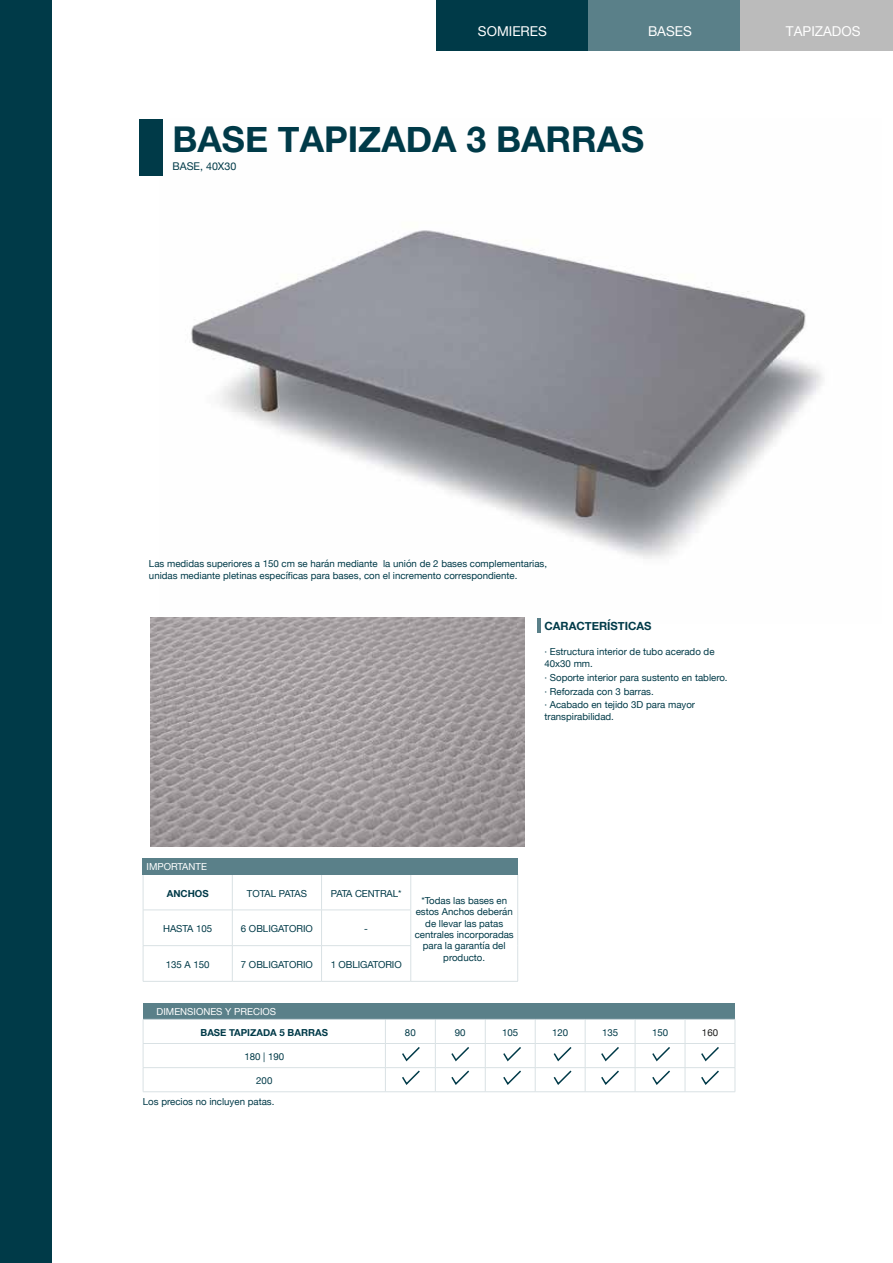
<style>
.page{position:relative;width:893px;height:1263px;background:#fff}
.page>*{position:absolute;margin:0;border:0;box-sizing:border-box;transform-origin:0 0}
.t1{font:700 35.55px "Helvetica Neue";color:#003a48}
.t2{font:13.5px "Helvetica Neue";color:#fff}
.t3{font:700 11.25px "Helvetica Neue";color:#003a48}
.t4{font:10.65px "Helvetica Neue";color:#003a48}
.t5{font:9.75px/11.2px "Helvetica Neue";color:#003a48}
.t6{font:9.75px "Helvetica Neue";color:#fff}
.t7{font:700 9.75px "Helvetica Neue";color:#003a48}
.t8{font:9.75px "Helvetica Neue";letter-spacing:-.035em;color:#003a48}
.t9{font:9.75px "Helvetica Neue";color:#1c1c1b}
</style>
<div class="page">
<div style="left:0;top:0;width:51px;height:1263px;background:#003a48"></div>
<div style="left:436px;top:0;width:153px;height:50px;background:#003a48"></div>
<div style="left:589px;top:0;width:152px;height:50px;background:#5a8089"></div>
<div style="left:740px;top:0;width:153px;height:50px;background:#bbb"></div>
<hr style="left:143px;top:874px;width:1px;height:36px;background:#d9e1e4">
<hr style="left:143px;top:910px;width:1px;height:35px;background:#d9e1e4">
<hr style="left:143px;top:946px;width:1px;height:35px;background:#d9e1e4">
<svg style="left:143px;top:1020px;width:1px;height:71px"></svg>
<img style="left:160px;top:230px;width:664px;height:394px">
<div style="left:140px;top:119px;width:23px;height:57px;background:#003a48"></div>
<div style="left:143px;top:1003px;width:592px;height:16px;background:#5a8089"></div>
<hr style="left:143px;top:874px;width:89px;height:1px;background:#d9e1e4">
<hr style="left:232px;top:874px;width:90px;height:1px;background:#d9e1e4">
<hr style="left:232px;top:874px;width:1px;height:36px;background:#d9e1e4">
<hr style="left:322px;top:874px;width:89px;height:1px;background:#d9e1e4">
<hr style="left:321px;top:874px;width:1px;height:36px;background:#d9e1e4">
<hr style="left:411px;top:874px;width:107px;height:1px;background:#d9e1e4">
<hr style="left:410px;top:874px;width:1px;height:36px;background:#d9e1e4">
<hr style="left:517px;top:874px;width:1px;height:36px;background:#d9e1e4">
<hr style="left:143px;top:909px;width:89px;height:1px;background:#d9e1e4">
<hr style="left:232px;top:909px;width:90px;height:1px;background:#d9e1e4">
<hr style="left:232px;top:910px;width:1px;height:35px;background:#d9e1e4">
<hr style="left:322px;top:909px;width:89px;height:1px;background:#d9e1e4">
<hr style="left:321px;top:910px;width:1px;height:35px;background:#d9e1e4">
<hr style="left:410px;top:910px;width:1px;height:35px;background:#d9e1e4">
<hr style="left:517px;top:910px;width:1px;height:36px;background:#d9e1e4">
<hr style="left:143px;top:945px;width:89px;height:1px;background:#d9e1e4">
<hr style="left:232px;top:945px;width:90px;height:1px;background:#d9e1e4">
<hr style="left:232px;top:946px;width:1px;height:35px;background:#d9e1e4">
<hr style="left:322px;top:945px;width:89px;height:1px;background:#d9e1e4">
<hr style="left:321px;top:946px;width:1px;height:35px;background:#d9e1e4">
<hr style="left:410px;top:946px;width:1px;height:35px;background:#d9e1e4">
<hr style="left:517px;top:946px;width:1px;height:35px;background:#d9e1e4">
<hr style="left:143px;top:981px;width:89px;height:1px;background:#d9e1e4">
<hr style="left:232px;top:981px;width:90px;height:1px;background:#d9e1e4">
<hr style="left:322px;top:981px;width:89px;height:1px;background:#d9e1e4">
<hr style="left:411px;top:981px;width:107px;height:1px;background:#d9e1e4">
<div style="left:143px;top:858px;width:375px;height:16px;background:#5a8089"></div>
<hr style="left:537px;top:618px;width:3px;height:15px;background:#5a8089">
<hr style="left:143px;top:1019px;width:242px;height:1px;background:#d9e1e4">
<hr style="left:385px;top:1019px;width:50px;height:1px;background:#d9e1e4">
<hr style="left:435px;top:1019px;width:50px;height:1px;background:#d9e1e4">
<hr style="left:485px;top:1019px;width:50px;height:1px;background:#d9e1e4">
<hr style="left:535px;top:1019px;width:50px;height:1px;background:#d9e1e4">
<hr style="left:585px;top:1019px;width:50px;height:1px;background:#d9e1e4">
<hr style="left:635px;top:1019px;width:50px;height:1px;background:#d9e1e4">
<hr style="left:685px;top:1019px;width:50px;height:1px;background:#d9e1e4">
<hr style="left:143px;top:1043px;width:242px;height:1px;background:#d9e1e4">
<hr style="left:385px;top:1043px;width:50px;height:1px;background:#d9e1e4">
<hr style="left:435px;top:1043px;width:50px;height:1px;background:#d9e1e4">
<hr style="left:485px;top:1043px;width:50px;height:1px;background:#d9e1e4">
<hr style="left:535px;top:1043px;width:50px;height:1px;background:#d9e1e4">
<hr style="left:585px;top:1043px;width:50px;height:1px;background:#d9e1e4">
<hr style="left:635px;top:1043px;width:50px;height:1px;background:#d9e1e4">
<hr style="left:685px;top:1043px;width:50px;height:1px;background:#d9e1e4">
<hr style="left:143px;top:1067px;width:242px;height:1px;background:#d9e1e4">
<hr style="left:385px;top:1067px;width:50px;height:1px;background:#d9e1e4">
<svg style="left:385px;top:1019px;width:1px;height:72px"></svg>
<hr style="left:435px;top:1067px;width:50px;height:1px;background:#d9e1e4">
<svg style="left:435px;top:1019px;width:1px;height:72px"></svg>
<hr style="left:485px;top:1067px;width:50px;height:1px;background:#d9e1e4">
<svg style="left:485px;top:1019px;width:1px;height:72px"></svg>
<hr style="left:535px;top:1067px;width:50px;height:1px;background:#d9e1e4">
<svg style="left:535px;top:1019px;width:1px;height:72px"></svg>
<hr style="left:585px;top:1067px;width:50px;height:1px;background:#d9e1e4">
<svg style="left:585px;top:1019px;width:1px;height:72px"></svg>
<hr style="left:635px;top:1067px;width:50px;height:1px;background:#d9e1e4">
<svg style="left:635px;top:1019px;width:1px;height:72px"></svg>
<hr style="left:685px;top:1067px;width:50px;height:1px;background:#d9e1e4">
<svg style="left:685px;top:1019px;width:1px;height:72px"></svg>
<svg style="left:735px;top:1019px;width:1px;height:72px"></svg>
<hr style="left:143px;top:1091px;width:242px;height:1px;background:#d9e1e4">
<hr style="left:385px;top:1091px;width:50px;height:1px;background:#d9e1e4">
<hr style="left:435px;top:1091px;width:50px;height:1px;background:#d9e1e4">
<hr style="left:485px;top:1091px;width:50px;height:1px;background:#d9e1e4">
<hr style="left:535px;top:1091px;width:50px;height:1px;background:#d9e1e4">
<hr style="left:585px;top:1091px;width:50px;height:1px;background:#d9e1e4">
<hr style="left:635px;top:1091px;width:50px;height:1px;background:#d9e1e4">
<hr style="left:685px;top:1091px;width:50px;height:1px;background:#d9e1e4">
<svg style="left:402px;top:1047px;width:18px;height:15px"></svg>
<svg style="left:402px;top:1070px;width:18px;height:15px"></svg>
<svg style="left:451px;top:1047px;width:18px;height:15px"></svg>
<svg style="left:451px;top:1070px;width:18px;height:15px"></svg>
<svg style="left:503px;top:1047px;width:18px;height:15px"></svg>
<svg style="left:503px;top:1070px;width:18px;height:15px"></svg>
<svg style="left:553px;top:1047px;width:19px;height:15px"></svg>
<svg style="left:553px;top:1070px;width:19px;height:15px"></svg>
<svg style="left:601px;top:1047px;width:18px;height:15px"></svg>
<svg style="left:601px;top:1070px;width:18px;height:15px"></svg>
<svg style="left:652px;top:1047px;width:18px;height:15px"></svg>
<svg style="left:652px;top:1070px;width:18px;height:15px"></svg>
<svg style="left:701px;top:1047px;width:18px;height:15px"></svg>
<svg style="left:701px;top:1070px;width:18px;height:15px"></svg>
<img style="left:150px;top:618px;width:375px;height:228px">
<h2 class="t2" style="left:478px;top:22px;width:71px">SOMIERES</h2>
<h2 class="t2" style="left:648px;top:22px;width:45px">BASES</h2>
<h2 class="t2" style="left:786px;top:22px;width:76px">TAPIZADOS</h2>
<h1 class="t1" style="left:172px;top:111px;width:473px">BASE TAPIZADA 3 BARRAS</h1>
<p class="t4" style="left:172px;top:159px;width:65px">BASE, 40X30</p>
<p class="t5" style="left:149px;top:558px;width:400px">Las medidas superiores a 150 cm se harán mediante la unión de 2 bases complementarias, unidas mediante pletinas específicas para bases, con el incremento correspondiente.</p>
<p class="t3" style="left:544px;top:617px;width:109px">CARACTERÍSTICAS</p>
<p class="t5" style="left:544px;top:646px;width:172px">· Estructura interior de tubo acerado de<br>40x30 mm.</p>
<p class="t5" style="left:544px;top:671px;width:185px;line-height:14px">· Soporte interior para sustento en tablero. · Reforzada con 3 barras.<br>· Acabado en tejido 3D para mayor</p>
<p class="t5" style="left:544px;top:711px;width:71px">transpirabilidad.</p>
<p class="t6" style="left:147px;top:860px;width:62px">IMPORTANTE</p>
<p class="t7" style="left:167px;top:886px;width:43px">ANCHOS</p>
<p class="t8" style="left:247px;top:886px;width:62px">TOTAL PATAS</p>
<p class="t5" style="left:331px;top:888px;width:72px">PATA CENTRAL*</p>
<p class="t5" style="left:163px;top:924px;width:51px">HASTA 105</p>
<p class="t5" style="left:241px;top:924px;width:74px">6 OBLIGATORIO</p>
<p class="t5" style="left:364px;top:924px;width:5px">-</p>
<p class="t5" style="left:166px;top:959px;width:45px">135 A 150</p>
<p class="t5" style="left:241px;top:959px;width:74px">7 OBLIGATORIO</p>
<p class="t5" style="left:331px;top:959px;width:72px">1 OBLIGATORIO</p>
<p class="t5" style="left:415px;top:896px;width:101px;text-align:center">*Todas las bases en estos Anchos deberán de llevar las patas centrales incorporadas para la garantía del producto.</p>
<p class="t6" style="left:157px;top:1004px;width:121px">DIMENSIONES Y PRECIOS</p>
<p class="t7" style="left:201px;top:1025px;width:129px">BASE TAPIZADA 5 BARRAS</p>
<p class="t5" style="left:405px;top:1027px;width:12px">80</p>
<p class="t5" style="left:455px;top:1027px;width:12px">90</p>
<p class="t5" style="left:502px;top:1027px;width:18px">105</p>
<p class="t5" style="left:552px;top:1027px;width:18px">120</p>
<p class="t5" style="left:602px;top:1027px;width:18px">135</p>
<p class="t5" style="left:652px;top:1027px;width:18px">150</p>
<p class="t9" style="left:702px;top:1025px;width:18px">160</p>
<p class="t5" style="left:244px;top:1052px;width:41px">180 | 190</p>
<p class="t5" style="left:256px;top:1076px;width:18px">200</p>
<p class="t5" style="left:143px;top:1096px;width:133px">Los precios no incluyen patas.</p>
</div>
